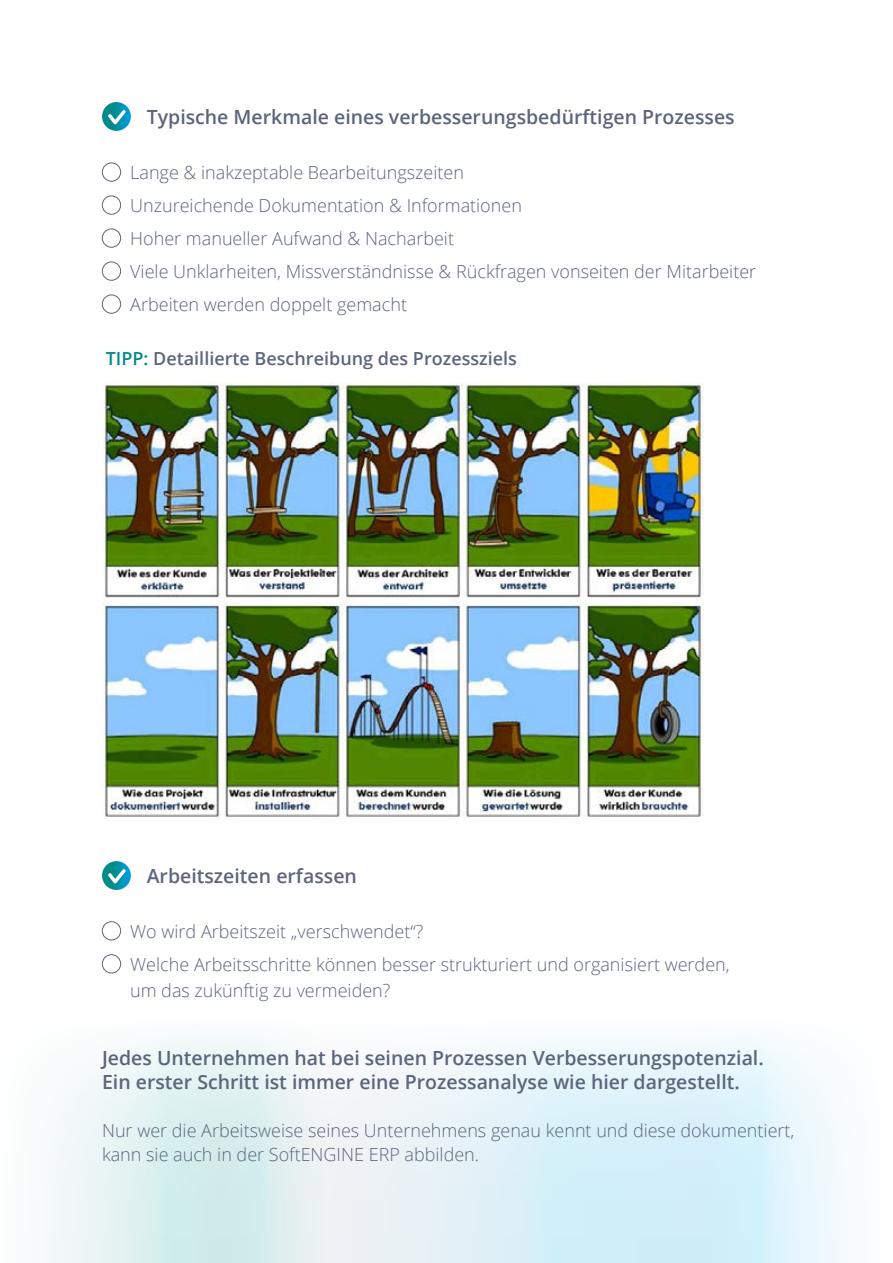
<style>
.page{position:relative;width:893px;height:1263px;background:#fff}
.page>*{position:absolute;margin:0;border:0;box-sizing:border-box;transform-origin:0 0}
.t1{font:600 19.5px/24px "Open Sans";color:#5b657c}
.t2{font:300 18px/33px "Open Sans";color:#5b657c}
.t3{font:600 18px "Open Sans";color:#5b657c}
.s1{color:#008a88}
</style>
<div class="page">
<svg style="left:48px;top:1038px;width:800px;height:225px"></svg>
<div style="left:102px;top:163px;width:19px;height:18px;border:1px solid #5b657c;border-radius:50%"></div>
<div style="left:102px;top:196px;width:19px;height:18px;border:1px solid #5b657c;border-radius:50%"></div>
<div style="left:102px;top:229px;width:19px;height:18px;border:1px solid #5b657c;border-radius:50%"></div>
<div style="left:102px;top:262px;width:19px;height:18px;border:1px solid #5b657c;border-radius:50%"></div>
<div style="left:102px;top:295px;width:19px;height:18px;border:1px solid #5b657c;border-radius:50%"></div>
<svg style="left:102px;top:861px;width:29px;height:29px"></svg>
<svg style="left:108px;top:869px;width:18px;height:15px"></svg>
<div style="left:102px;top:921px;width:19px;height:19px;border:1px solid #5b657c;border-radius:50%"></div>
<div style="left:102px;top:954px;width:19px;height:19px;border:1px solid #5b657c;border-radius:50%"></div>
<img style="left:102px;top:382px;width:601px;height:436px">
<svg style="left:102px;top:102px;width:29px;height:29px"></svg>
<svg style="left:108px;top:110px;width:18px;height:15px"></svg>
<p class="t1" style="left:147px;top:104px;width:590px">Typische Merkmale eines verbesserungsbedürftigen Prozesses</p>
<p class="t2" style="left:130px;top:156px;width:627px">Lange &amp; inakzeptable Bearbeitungszeiten<br>Unzureichende Dokumentation &amp; Informationen<br>Hoher manueller Aufwand &amp; Nacharbeit<br>Viele Unklarheiten, Missverständnisse &amp; Rückfragen vonseiten der Mitarbeiter Arbeiten werden doppelt gemacht</p>
<p class="t3" style="left:106px;top:346px;width:413px"><span class="s1">TIPP:</span> Detaillierte Beschreibung des Prozessziels</p>
<p class="t1" style="left:147px;top:863px;width:212px">Arbeitszeiten erfassen</p>
<p class="t2" style="left:130px;top:915px;width:601px">Wo wird Arbeitszeit „verschwendet“?<br>Welche Arbeitsschritte können besser strukturiert und organisiert werden,</p>
<p class="t2" style="left:130px;top:973px;width:262px">um das zukünftig zu vermeiden?</p>
<p class="t1" style="left:102px;top:1045px;width:663px">Jedes Unternehmen hat bei seinen Prozessen Verbesserungspotenzial.<br>Ein erster Schritt ist immer eine Prozessanalyse wie hier dargestellt.</p>
<p class="t2" style="left:102px;top:1118px;width:694px;line-height:24px">Nur wer die Arbeitsweise seines Unternehmens genau kennt und diese dokumentiert, kann sie auch in der SoftENGINE ERP abbilden.</p>
</div>
